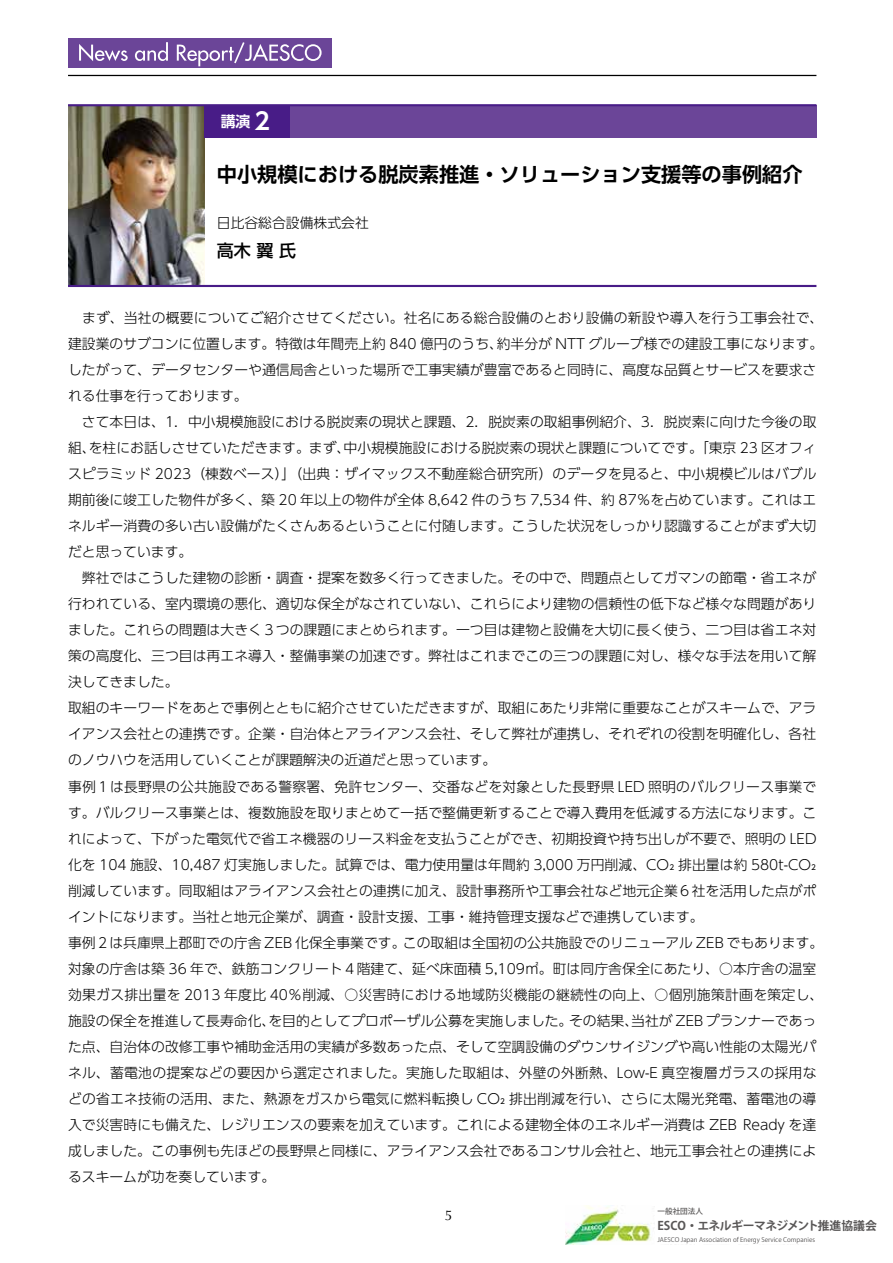
<style>
.page{position:relative;width:893px;height:1263px;background:#fff}
.page>*{position:absolute;margin:0;border:0;box-sizing:border-box;transform-origin:0 0}
.t1{font:700 20.25px "UD Shin Go Pr 6 N De";color:#000}
.t2{font:500 16.95px "UD Shin Go Pr 6 N";color:#000}
.t3{font:700 14.85px "UD Shin Go Pr 6 N De";color:#fff}
.t4{font:300 13.8px/26.1px "UD Shin Go Pr 6 N";letter-spacing:.005em;color:#000}
.t5{font:13.8px "Optima";color:#000}
.t6{font:700 11.85px "Koz Go Pr 6 N";letter-spacing:-.04em;color:#595757}
.t7{font:500 7.65px "Koz Go Pr 6 N";color:#595757}
.t8{font:6.3px "Koz Go Pr 6 N";color:#595757}
.s1{font-size:23.4px}
</style>
<div class="page">
<div style="left:68px;top:38px;width:264px;height:30px;background:#6b4598"></div>
<img style="left:565px;top:1206px;width:87px;height:38px">
<hr style="left:68px;top:75px;width:748px;height:1px;background:#000">
<svg style="left:79px;top:42px;width:243px;height:24px"></svg>
<img style="left:68px;top:106px;width:136px;height:179px">
<div style="left:204px;top:105px;width:612px;height:33px;background:#6b4598"></div>
<div style="left:205px;top:105px;width:85px;height:33px;background:#481c87"></div>
<hr style="left:68px;top:104px;width:748px;height:2px;background:#481c87">
<hr style="left:68px;top:285px;width:748px;height:2px;background:#481c87">
<p class="t3" style="left:221px;top:109px;width:55px">講演<span class="s1">２</span></p>
<h1 class="t1" style="left:217px;top:158px;width:587px">中小規模における脱炭素推進・ソリューション支援等の事例紹介</h1>
<p class="t4" style="left:217px;top:209px;width:154px">日比谷総合設備株式会社</p>
<p class="t2" style="left:217px;top:237px;width:81px">高木翼氏</p>
<p class="t4" style="left:68px;top:304px;width:757px">　まず、当社の概要についてご紹介させてください。社名にある総合設備のとおり設備の新設や導入を行う工事会社で、建設業のサブコンに位置します。特徴は年間売上約 840 億円のうち、約半分が NTT グループ様での建設工事になります。したがって、データセンターや通信局舎といった場所で工事実績が豊富であると同時に、高度な品質とサービスを要求される仕事を行っております。<br>　さて本日は、1．中小規模施設における脱炭素の現状と課題、2．脱炭素の取組事例紹介、3．脱炭素に向けた今後の取組、を柱にお話しさせていただきます。まず、中小規模施設における脱炭素の現状と課題についてです。「東京 23 区オフィスピラミッド 2023（棟数ベース）」（出典：ザイマックス不動産総合研究所）のデータを見ると、中小規模ビルはバブル期前後に竣工した物件が多く、築 20 年以上の物件が全体 8,642 件のうち 7,534 件、約 87％を占めています。これはエネルギー消費の多い古い設備がたくさんあるということに付随します。こうした状況をしっかり認識することがまず大切だと思っています。<br>　弊社ではこうした建物の診断・調査・提案を数多く行ってきました。その中で、問題点としてガマンの節電・省エネが行われている、室内環境の悪化、適切な保全がなされていない、これらにより建物の信頼性の低下など様々な問題がありました。これらの問題は大きく３つの課題にまとめられます。一つ目は建物と設備を大切に長く使う、二つ目は省エネ対策の高度化、三つ目は再エネ導入・整備事業の加速です。弊社はこれまでこの三つの課題に対し、様々な手法を用いて解決してきました。<br>取組のキーワードをあとで事例とともに紹介させていただきますが、取組にあたり非常に重要なことがスキームで、アライアンス会社との連携です。企業・自治体とアライアンス会社、そして弊社が連携し、それぞれの役割を明確化し、各社のノウハウを活用していくことが課題解決の近道だと思っています。<br>事例１は長野県の公共施設である警察署、免許センター、交番などを対象とした長野県 LED 照明のバルクリース事業です。バルクリース事業とは、複数施設を取りまとめて一括で整備更新することで導入費用を低減する方法になります。これによって、下がった電気代で省エネ機器のリース料金を支払うことができ、初期投資や持ち出しが不要で、照明の LED化を 104 施設、10,487 灯実施しました。試算では、電力使用量は年間約 3,000 万円削減、CO₂ 排出量は約 580t-CO₂削減しています。同取組はアライアンス会社との連携に加え、設計事務所や工事会社など地元企業６社を活用した点がポイントになります。当社と地元企業が、調査・設計支援、工事・維持管理支援などで連携しています。<br>事例２は兵庫県上郡町での庁舎 ZEB 化保全事業です。この取組は全国初の公共施設でのリニューアル ZEB でもあります。対象の庁舎は築 36 年で、鉄筋コンクリート４階建て、延べ床面積 5,109㎡。町は同庁舎保全にあたり、○本庁舎の温室効果ガス排出量を 2013 年度比 40％削減、○災害時における地域防災機能の継続性の向上、○個別施策計画を策定し、施設の保全を推進して長寿命化、を目的としてプロポーザル公募を実施しました。その結果、当社が ZEB プランナーであった点、自治体の改修工事や補助金活用の実績が多数あった点、そして空調設備のダウンサイジングや高い性能の太陽光パネル、蓄電池の提案などの要因から選定されました。実施した取組は、外壁の外断熱、Low-E 真空複層ガラスの採用などの省エネ技術の活用、また、熱源をガスから電気に燃料転換し CO₂ 排出削減を行い、さらに太陽光発電、蓄電池の導入で災害時にも備えた、レジリエンスの要素を加えています。これによる建物全体のエネルギー消費は ZEB Ready を達成しました。この事例も先ほどの長野県と同様に、アライアンス会社であるコンサル会社と、地元工事会社との連携によるスキームが功を奏しています。</p>
<p class="t5" style="left:445px;top:1207px;width:9px">5</p>
<p class="t7" style="left:657px;top:1206px;width:47px">一般社団法人</p>
<p class="t8" style="left:657px;top:1236px;width:159px">JAESCO Japan Association of Energy Service Companies</p>
<p class="t6" style="left:657px;top:1219px;width:221px">ESCO・エネルギーマネジメント推進協議会</p>
</div>
